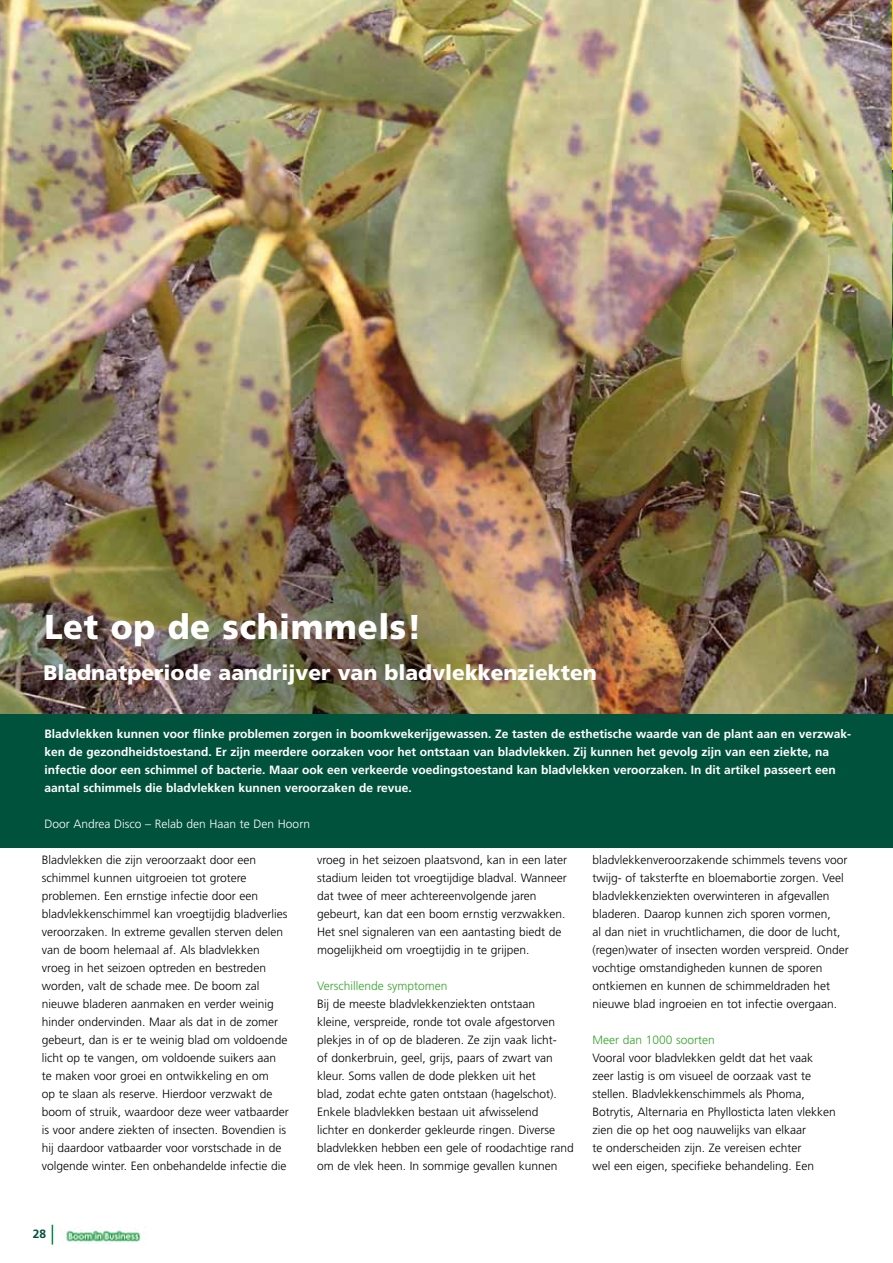
<style>
.page{position:relative;width:893px;height:1263px;background:#fff}
.page>*{position:absolute;margin:0;border:0;box-sizing:border-box;transform-origin:0 0}
.t1{font:900 34.5px "Frutiger";letter-spacing:.02em;color:#fff;scale:.95 1}
.t2{font:900 21px "Frutiger";color:#fff}
.t3{font:300 12px/18px "Frutiger";color:#000}
.t4{font:700 12px/18px "Frutiger";color:#fff}
.t5{font:300 12px "Frutiger";color:#35a32c}
.t6{font:300 12px "Frutiger";color:#fff}
.t7{font:700 12px "Frutiger";color:#00523c}
</style>
<div class="page">
<svg style="left:52px;top:1225px;width:1px;height:19px"></svg>
<img style="left:66px;top:1229px;width:75px;height:15px">
<img style="left:0;top:0;width:893px;height:714px">
<div style="left:0;top:714px;width:893px;height:134px;background:#00523c"></div>
<hr style="left:892px;top:0;width:1px;height:170px;background:#fecc00">
<img style="left:892px;top:170px;width:1px;height:225px">
<h1 class="t1" style="left:44px;top:606px;width:398px">Let op de schimmels!</h1>
<h2 class="t2" style="left:43px;top:660px;width:555px">Bladnatperiode aandrijver van bladvlekkenziekten</h2>
<p class="t4" style="left:44px;top:725px;width:808px">Bladvlekken kunnen voor flinke problemen zorgen in boomkwekerijgewassen. Ze tasten de esthetische waarde van de plant aan en verzwak&shy;ken de gezondheidstoestand. Er zijn meerdere oorzaken voor het ontstaan van bladvlekken. Zij kunnen het gevolg zijn van een ziekte, na infectie door een schimmel of bacterie. Maar ook een verkeerde voedingstoestand kan bladvlekken veroorzaken. In dit artikel passeert een aantal schimmels die bladvlekken kunnen veroorzaken de revue.</p>
<p class="t6" style="left:44px;top:817px;width:267px">Door Andrea Disco – Relab den Haan te Den Hoorn</p>
<p class="t3" style="left:42px;top:851px;width:248px">Bladvlekken die zijn veroorzaakt door een schimmel kunnen uitgroeien tot grotere problemen. Een ernstige infectie door een bladvlekkenschimmel kan vroegtijdig bladverlies veroorzaken. In extreme gevallen sterven delen van de boom helemaal af. Als bladvlekken vroeg in het seizoen optreden en bestreden worden, valt de schade mee. De boom zal nieuwe bladeren aanmaken en verder weinig hinder ondervinden. Maar als dat in de zomer gebeurt, dan is er te weinig blad om voldoende licht op te vangen, om voldoende suikers aan te maken voor groei en ontwikkeling en om<br>op te slaan als reserve. Hierdoor verzwakt de boom of struik, waardoor deze weer vatbaarder is voor andere ziekten of insecten. Bovendien is hij daardoor vatbaarder voor vorstschade in de volgende winter. Een onbehandelde infectie die</p>
<p class="t3" style="left:317px;top:851px;width:251px">vroeg in het seizoen plaatsvond, kan in een later stadium leiden tot vroegtijdige bladval. Wanneer dat twee of meer achtereenvolgende jaren gebeurt, kan dat een boom ernstig verzwakken.<br>Het snel signaleren van een aantasting biedt de mogelijkheid om vroegtijdig in te grijpen.</p>
<p class="t5" style="left:317px;top:979px;width:132px">Verschillende symptomen</p>
<p class="t3" style="left:317px;top:995px;width:258px">Bij de meeste bladvlekkenziekten ontstaan<br>kleine, verspreide, ronde tot ovale afgestorven plekjes in of op de bladeren. Ze zijn vaak licht-<br>of donkerbruin, geel, grijs, paars of zwart van kleur. Soms vallen de dode plekken uit het<br>blad, zodat echte gaten ontstaan (hagelschot).<br>Enkele bladvlekken bestaan uit afwisselend<br>lichter en donkerder gekleurde ringen. Diverse bladvlekken hebben een gele of roodachtige rand om de vlek heen. In sommige gevallen kunnen</p>
<p class="t3" style="left:592px;top:851px;width:258px">bladvlekkenveroorzakende schimmels tevens voor twijg- of taksterfte en bloemabortie zorgen. Veel bladvlekkenziekten overwinteren in afgevallen bladeren. Daarop kunnen zich sporen vormen,<br>al dan niet in vruchtlichamen, die door de lucht, (regen)water of insecten worden verspreid. Onder vochtige omstandigheden kunnen de sporen ontkiemen en kunnen de schimmeldraden het nieuwe blad ingroeien en tot infectie overgaan.</p>
<p class="t5" style="left:592px;top:1033px;width:124px">Meer dan 1000 soorten</p>
<p class="t3" style="left:592px;top:1049px;width:245px">Vooral voor bladvlekken geldt dat het vaak zeer lastig is om visueel de oorzaak vast te stellen. Bladvlekkenschimmels als Phoma, Botrytis, Alternaria en Phyllosticta laten vlekken zien die op het oog nauwelijks van elkaar<br>te onderscheiden zijn. Ze vereisen echter<br>wel een eigen, specifieke behandeling. Een</p>
<p class="t7" style="left:33px;top:1227px;width:15px">28</p>
</div>
